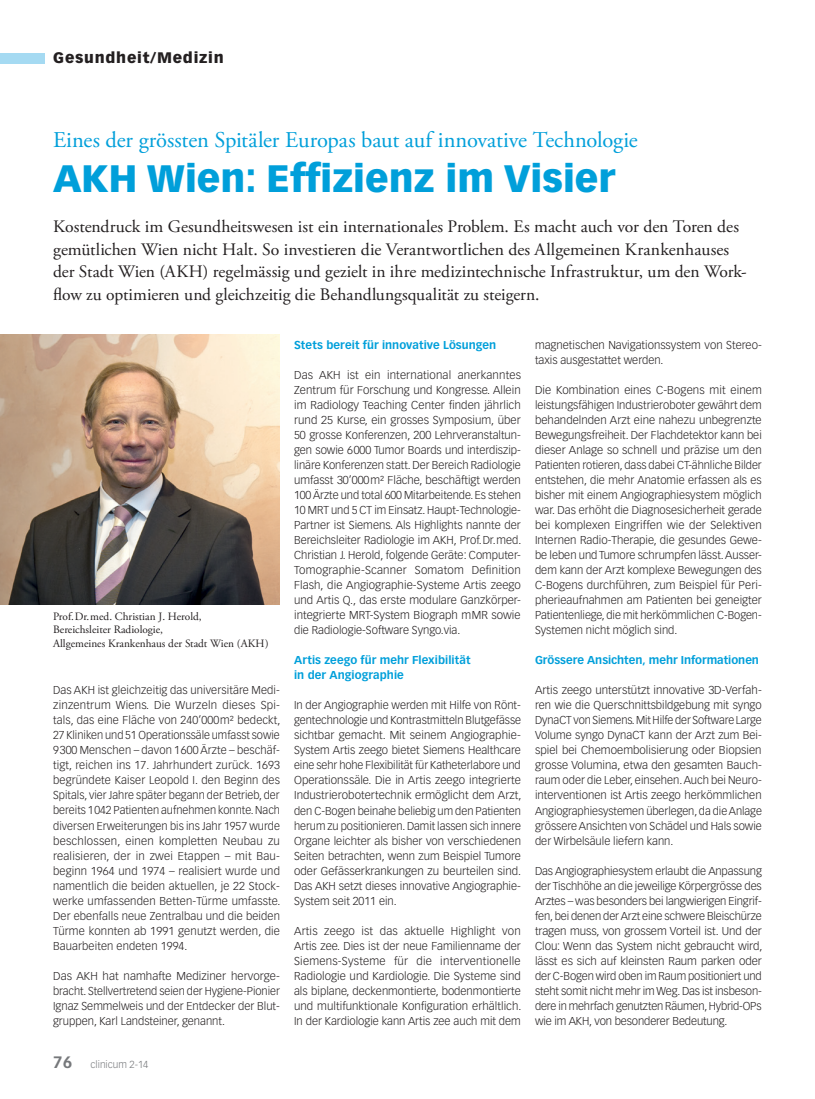
<style>
.page{position:relative;width:815px;height:1099px;background:#fff}
.page>*{position:absolute;margin:0;border:0;box-sizing:border-box;transform-origin:0 0}
.t1{font:900 37.5px "Vectora LT Std";color:#009fda}
.t2{font:22.5px "Adobe Garamond Pro";letter-spacing:-.01em;color:#009fda}
.t3{font:17.5px/22.5px "Adobe Garamond Pro";color:#231f20}
.t4{font:900 15px "Vectora LT Std";letter-spacing:.05em;color:#231f20}
.t5{font:300 11.25px/15px "Vectora LT Std";color:#231f20;text-align:justify}
.t6{font:700 11.25px/15px "Vectora LT Std";letter-spacing:.005em;color:#009fda}
.t7{font:11.25px/13.5px "Adobe Garamond Pro";color:#231f20}
.t8{font:300 10px "Vectora LH";color:#76787b}
.s1{font-weight:700;font-size:16.25px}
</style>
<div class="page">
<div style="left:0;top:53px;width:45px;height:10px;background:#a5daf2"></div>
<img style="left:0;top:334px;width:280px;height:270px">
<h3 class="t4" style="left:53px;top:49px;width:172px">Gesundheit/Medizin</h3>
<h2 class="t2" style="left:53px;top:126px;width:586px">Eines der grössten Spitäler Europas baut auf innovative Technologie</h2>
<h1 class="t1" style="left:53px;top:155px;width:564px">AKH Wien: Effizienz im Visier</h1>
<p class="t3" style="left:53px;top:216px;width:695px">Kostendruck im Gesundheitswesen ist ein internationales Problem. Es macht auch vor den Toren des gemütlichen Wien nicht Halt. So investieren die Verantwortlichen des Allgemeinen Krankenhauses der Stadt Wien (AKH) regelmässig und gezielt in ihre medizintechnische Infrastruktur, um den Work&shy;flow zu optimieren und gleichzeitig die Behandlungsqualität zu steigern.</p>
<p class="t7" style="left:53px;top:609px;width:217px">Prof.Dr.med. Christian J. Herold,<br>Bereichsleiter Radiologie,<br>Allgemeines Krankenhaus der Stadt Wien (AKH)</p>
<p class="t5" style="left:53px;top:683px;width:229px">Das AKH ist gleichzeitig das universitäre Medi&shy;zinzentrum Wiens. Die Wurzeln dieses Spi&shy;tals, das eine Fläche von 240’000m² bedeckt, 27 Kliniken und 51 Operationssäle umfasst sowie 9300 Menschen – davon 1600 Ärzte – beschäf&shy;tigt, reichen ins 17. Jahrhundert zurück. 1693 begründete Kaiser Leopold I. den Beginn des Spitals, vier Jahre später begann der Betrieb, der bereits 1042 Patienten aufnehmen konnte. Nach diversen Erweiterungen bis ins Jahr 1957 wurde beschlossen, einen kompletten Neubau zu realisieren, der in zwei Etappen – mit Bau&shy;beginn 1964 und 1974 – realisiert wurde und namentlich die beiden aktuellen, je 22 Stock&shy;werke umfassenden Betten-Türme umfasste.<br>Der ebenfalls neue Zentralbau und die beiden Türme konnten ab 1991 genutzt werden, die Bauarbeiten endeten 1994.</p>
<p class="t5" style="left:53px;top:968px;width:228px">Das AKH hat namhafte Mediziner hervorge&shy;bracht. Stellvertretend seien der Hygiene-Pionier Ignaz Semmelweis und der Entdecker der Blut&shy;gruppen, Karl Landsteiner, genannt.</p>
<p class="t8" style="left:53px;top:1058px;width:97px"><span class="s1">76</span> clinicum 2-14</p>
<p class="t6" style="left:294px;top:338px;width:204px">Stets bereit für innovative Lösungen</p>
<p class="t5" style="left:294px;top:368px;width:229px">Das AKH ist ein international anerkanntes Zentrum für Forschung und Kongresse. Allein im Radiology Teaching Center finden jährlich rund 25 Kurse, ein grosses Symposium, über 50 grosse Konferenzen, 200 Lehrveranstaltun&shy;gen sowie 6000 Tumor Boards und interdiszip&shy;linäre Konferenzen statt. Der Bereich Radiologie umfasst 30’000m² Fläche, beschäftigt werden 100 Ärzte und total 600 Mitarbeitende. Es stehen 10 MRT und 5 CT im Einsatz. Haupt-Technologie-Partner ist Siemens. Als Highlights nannte der Bereichsleiter Radiologie im AKH, Prof.Dr.med.<br>Christian J. Herold, folgende Geräte: Computer-Tomographie-Scanner Somatom Definition Flash, die Angiographie-Systeme Artis zeego und Artis Q., das erste modulare Ganzkörper&shy;integrierte MRT-System Biograph mMR sowie die Radiologie-Software Syngo.via.</p>
<p class="t6" style="left:294px;top:653px;width:178px">Artis zeego für mehr Flexibilität in der Angiographie</p>
<p class="t5" style="left:294px;top:698px;width:229px">In der Angiographie werden mit Hilfe von Rönt&shy;gentechnologie und Kontrastmitteln Blutgefässe sichtbar gemacht. Mit seinem Angiographie-System Artis zeego bietet Siemens Healthcare eine sehr hohe Flexibilität für Katheterlabore und Operationssäle. Die in Artis zeego integrierte Industrierobotertechnik ermöglicht dem Arzt, den C-Bogen beinahe beliebig um den Patienten herum zu positionieren. Damit lassen sich innere Organe leichter als bisher von verschiedenen Seiten betrachten, wenn zum Beispiel Tumore oder Gefässerkrankungen zu beurteilen sind.<br>Das AKH setzt dieses innovative Angiographie-System seit 2011 ein.</p>
<p class="t5" style="left:294px;top:923px;width:229px">Artis zeego ist das aktuelle Highlight von Artis zee. Dies ist der neue Familienname der Siemens-Systeme für die interventionelle Radiologie und Kardiologie. Die Systeme sind als biplane, deckenmontierte, bodenmontierte und multifunktionale Konfiguration erhältlich.<br>In der Kardiologie kann Artis zee auch mit dem</p>
<p class="t5" style="left:535px;top:338px;width:228px">magnetischen Navigationssystem von Stereo&shy;taxis ausgestattet werden.</p>
<p class="t5" style="left:535px;top:383px;width:228px">Die Kombination eines C-Bogens mit einem leistungsfähigen Industrieroboter gewährt dem behandelnden Arzt eine nahezu unbegrenzte Bewegungsfreiheit. Der Flachdetektor kann bei dieser Anlage so schnell und präzise um den Patienten rotieren, dass dabei CT-ähnliche Bilder entstehen, die mehr Anatomie erfassen als es bisher mit einem Angiographiesystem möglich war. Das erhöht die Diagnosesicherheit gerade bei komplexen Eingriffen wie der Selektiven Internen Radio-Therapie, die gesundes Gewe&shy;be leben und Tumore schrumpfen lässt. Ausser&shy;dem kann der Arzt komplexe Bewegungen des C-Bogens durchführen, zum Beispiel für Peri&shy;pherieaufnahmen am Patienten bei geneigter Patientenliege, die mit herkömmlichen C-Bogen-Systemen nicht möglich sind.</p>
<p class="t6" style="left:535px;top:653px;width:225px">Grössere Ansichten, mehr Informationen</p>
<p class="t5" style="left:535px;top:683px;width:228px">Artis zeego unterstützt innovative 3D-Verfah&shy;ren wie die Querschnittsbildgebung mit syngo DynaCT von Siemens. Mit Hilfe der Software Large Volume syngo DynaCT kann der Arzt zum Bei&shy;spiel bei Chemoembolisierung oder Biopsien grosse Volumina, etwa den gesamten Bauch&shy;raum oder die Leber, einsehen. Auch bei Neuro&shy;interventionen ist Artis zeego herkömmlichen Angiographiesystemen überlegen, da die Anlage grössere Ansichten von Schädel und Hals sowie der Wirbelsäule liefern kann.</p>
<p class="t5" style="left:535px;top:863px;width:229px">Das Angiographiesystem erlaubt die Anpassung der Tischhöhe an die jeweilige Körpergrösse des Arztes – was besonders bei langwierigen Eingrif&shy;fen, bei denen der Arzt eine schwere Bleischürze tragen muss, von grossem Vorteil ist. Und der Clou: Wenn das System nicht gebraucht wird, lässt es sich auf kleinsten Raum parken oder der C-Bogen wird oben im Raum positioniert und steht somit nicht mehr im Weg. Das ist insbeson&shy;dere in mehrfach genutzten Räumen, Hybrid-OPs wie im AKH, von besonderer Bedeutung.</p>
</div>
